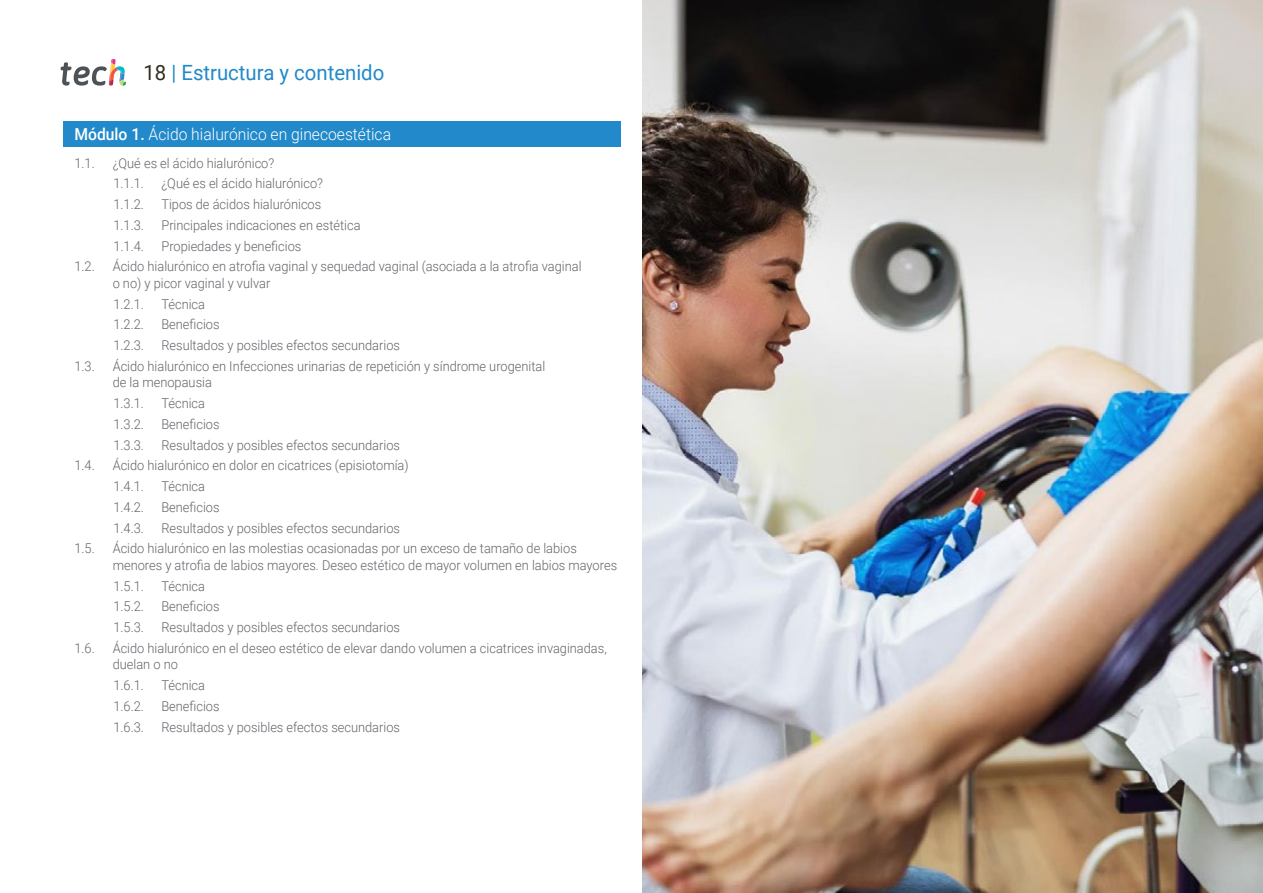
<style>
.page{position:relative;width:1263px;height:893px;background:#fff}
.page>*{position:absolute;margin:0;border:0;box-sizing:border-box;transform-origin:0 0}
.t1{font:21px "Roboto";color:#2289ca}
.t2{font:300 16.5px "Roboto";color:#fff;scale:.95 1}
.t3{font:300 13.5px/16.5px "Roboto";color:#61646a;scale:.95 1}
.s1{color:#312e20}
.s2{font-weight:500}
</style>
<div class="page">
<div style="left:63px;top:122px;width:558px;height:25px;background:#2289ca"></div>
<svg style="left:61px;top:59px;width:65px;height:27px"></svg>
<img style="left:642px;top:0;width:621px;height:893px">
<h1 class="t1" style="left:144px;top:57px;width:242px"><span class="s1">18</span> | Estructura y contenido</h1>
<p class="t2" style="left:74px;top:123px;width:335px"><span class="s2">Módulo 1.</span> Ácido hialurónico en ginecoestética</p>
<p class="t3" style="left:74px;top:154px;width:23px">1.1.</p>
<p class="t3" style="left:113px;top:152px;width:172px;line-height:20.7px">¿Qué es el ácido hialurónico?<br>1.1.1.</p>
<p class="t3" style="left:161px;top:175px;width:172px">¿Qué es el ácido hialurónico?</p>
<p class="t3" style="left:113px;top:195px;width:34px">1.1.2.</p>
<p class="t3" style="left:161px;top:195px;width:170px">Tipos de ácidos hialurónicos</p>
<p class="t3" style="left:113px;top:216px;width:34px">1.1.3.</p>
<p class="t3" style="left:161px;top:216px;width:211px">Principales indicaciones en estética</p>
<p class="t3" style="left:113px;top:237px;width:34px">1.1.4.</p>
<p class="t3" style="left:161px;top:237px;width:149px">Propiedades y beneficios</p>
<p class="t3" style="left:74px;top:258px;width:23px">1.2.</p>
<p class="t3" style="left:113px;top:258px;width:495px">Ácido hialurónico en atrofia vaginal y sequedad vaginal (asociada a la atrofia vaginal o no) y picor vaginal y vulvar</p>
<p class="t3" style="left:113px;top:295px;width:34px">1.2.1.</p>
<p class="t3" style="left:161px;top:295px;width:47px">Técnica</p>
<p class="t3" style="left:113px;top:316px;width:34px">1.2.2.</p>
<p class="t3" style="left:161px;top:316px;width:63px">Beneficios</p>
<p class="t3" style="left:113px;top:336px;width:34px">1.2.3.</p>
<p class="t3" style="left:161px;top:336px;width:253px">Resultados y posibles efectos secundarios</p>
<p class="t3" style="left:74px;top:357px;width:23px">1.3.</p>
<p class="t3" style="left:113px;top:357px;width:457px">Ácido hialurónico en Infecciones urinarias de repetición y síndrome urogenital de la menopausia</p>
<p class="t3" style="left:113px;top:394px;width:34px">1.3.1.</p>
<p class="t3" style="left:161px;top:394px;width:47px">Técnica</p>
<p class="t3" style="left:113px;top:415px;width:34px">1.3.2.</p>
<p class="t3" style="left:161px;top:415px;width:63px">Beneficios</p>
<p class="t3" style="left:113px;top:436px;width:34px">1.3.3.</p>
<p class="t3" style="left:161px;top:436px;width:253px">Resultados y posibles efectos secundarios</p>
<p class="t3" style="left:74px;top:457px;width:23px">1.4.</p>
<p class="t3" style="left:113px;top:455px;width:313px;line-height:20.7px">Ácido hialurónico en dolor en cicatrices (episiotomía)<br>1.4.1.</p>
<p class="t3" style="left:161px;top:477px;width:47px">Técnica</p>
<p class="t3" style="left:113px;top:498px;width:34px">1.4.2.</p>
<p class="t3" style="left:161px;top:498px;width:63px">Beneficios</p>
<p class="t3" style="left:113px;top:519px;width:34px">1.4.3.</p>
<p class="t3" style="left:161px;top:519px;width:253px">Resultados y posibles efectos secundarios</p>
<p class="t3" style="left:74px;top:540px;width:23px">1.5.</p>
<p class="t3" style="left:113px;top:540px;width:532px">Ácido hialurónico en las molestias ocasionadas por un exceso de tamaño de labios menores y atrofia de labios mayores. Deseo estético de mayor volumen en labios mayores</p>
<p class="t3" style="left:113px;top:577px;width:34px">1.5.1.</p>
<p class="t3" style="left:161px;top:577px;width:47px">Técnica</p>
<p class="t3" style="left:113px;top:598px;width:34px">1.5.2.</p>
<p class="t3" style="left:161px;top:598px;width:63px">Beneficios</p>
<p class="t3" style="left:113px;top:618px;width:34px">1.5.3.</p>
<p class="t3" style="left:161px;top:618px;width:253px">Resultados y posibles efectos secundarios</p>
<p class="t3" style="left:74px;top:639px;width:23px">1.6.</p>
<p class="t3" style="left:113px;top:639px;width:522px">Ácido hialurónico en el deseo estético de elevar dando volumen a cicatrices invaginadas, duelan o no</p>
<p class="t3" style="left:113px;top:676px;width:34px">1.6.1.</p>
<p class="t3" style="left:161px;top:676px;width:47px">Técnica</p>
<p class="t3" style="left:113px;top:697px;width:34px">1.6.2.</p>
<p class="t3" style="left:161px;top:697px;width:63px">Beneficios</p>
<p class="t3" style="left:113px;top:718px;width:34px">1.6.3.</p>
<p class="t3" style="left:161px;top:718px;width:253px">Resultados y posibles efectos secundarios</p>
</div>
